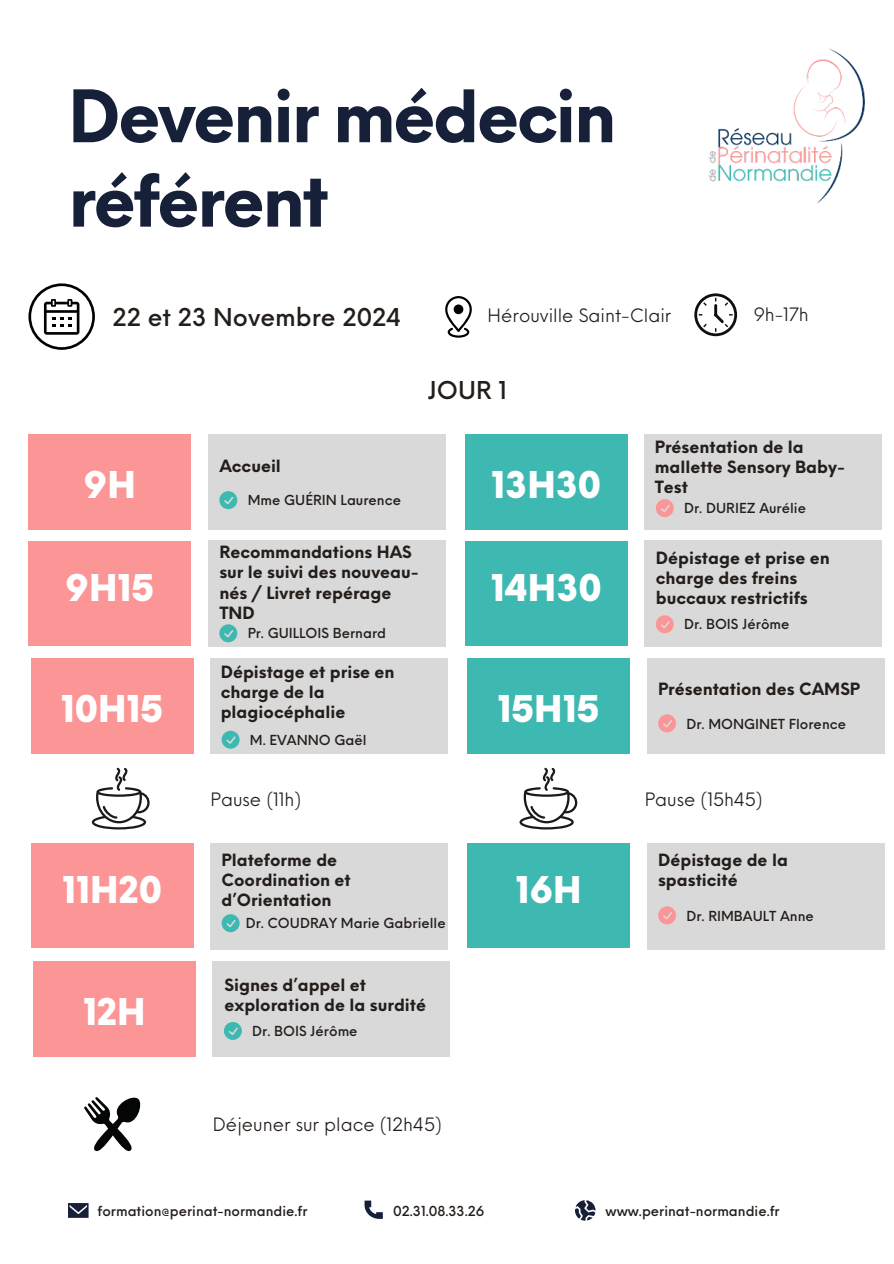
<style>
.page{position:relative;width:894px;height:1264px;background:#fff}
.page>*{position:absolute;margin:0;border:0;box-sizing:border-box;transform-origin:0 0}
.t1{font:700 70.5px/84.3px "Neue Einstellung";letter-spacing:-.04em;color:#162038}
.t2{font:900 36px "Neue Einstellung";color:#fff}
.t3{font:500 24px "Neue Einstellung";color:#241e1b}
.t4{font:18px "Neue Einstellung";color:#241e1b}
.t5{font:700 16.5px/20.2px "Neue Einstellung";color:#241e1b}
.t6{font:500 13.5px "Neue Einstellung";color:#241e1b}
</style>
<div class="page">
<svg style="left:68px;top:1203px;width:20px;height:14px"></svg>
<svg style="left:364px;top:1200px;width:18px;height:18px"></svg>
<svg style="left:575px;top:1200px;width:20px;height:20px"></svg>
<img style="left:708px;top:48px;width:155px;height:156px">
<svg style="left:28px;top:283px;width:67px;height:67px"></svg>
<svg style="left:445px;top:296px;width:27px;height:42px"></svg>
<svg style="left:453px;top:304px;width:10px;height:10px"></svg>
<div style="left:208px;top:435px;width:237px;height:95px;background:#d9d9d9"></div>
<div style="left:208px;top:540px;width:237px;height:106px;background:#d9d9d9"></div>
<div style="left:28px;top:435px;width:163px;height:95px;background:#fc9696"></div>
<div style="left:28px;top:541px;width:163px;height:104px;background:#fc9696"></div>
<svg style="left:219px;top:491px;width:18px;height:18px"></svg>
<svg style="left:219px;top:624px;width:18px;height:18px"></svg>
<div style="left:210px;top:658px;width:237px;height:95px;background:#d9d9d9"></div>
<div style="left:210px;top:843px;width:237px;height:106px;background:#d9d9d9"></div>
<div style="left:31px;top:658px;width:162px;height:95px;background:#fc9696"></div>
<div style="left:31px;top:843px;width:162px;height:104px;background:#fc9696"></div>
<svg style="left:221px;top:730px;width:18px;height:18px"></svg>
<svg style="left:221px;top:914px;width:18px;height:18px"></svg>
<div style="left:213px;top:961px;width:237px;height:95px;background:#d9d9d9"></div>
<div style="left:33px;top:961px;width:163px;height:95px;background:#fc9696"></div>
<svg style="left:224px;top:1022px;width:18px;height:17px"></svg>
<svg style="left:92px;top:767px;width:58px;height:62px"></svg>
<svg style="left:84px;top:1097px;width:56px;height:54px"></svg>
<div style="left:644px;top:435px;width:237px;height:95px;background:#d9d9d9"></div>
<div style="left:644px;top:540px;width:237px;height:106px;background:#d9d9d9"></div>
<div style="left:464px;top:435px;width:163px;height:95px;background:#3eb9b2"></div>
<div style="left:464px;top:541px;width:163px;height:104px;background:#3eb9b2"></div>
<svg style="left:656px;top:499px;width:17px;height:18px"></svg>
<svg style="left:655px;top:615px;width:18px;height:18px"></svg>
<div style="left:646px;top:658px;width:237px;height:95px;background:#d9d9d9"></div>
<div style="left:646px;top:843px;width:237px;height:106px;background:#d9d9d9"></div>
<div style="left:467px;top:658px;width:162px;height:95px;background:#3eb9b2"></div>
<div style="left:467px;top:843px;width:163px;height:104px;background:#3eb9b2"></div>
<svg style="left:658px;top:714px;width:18px;height:18px"></svg>
<svg style="left:658px;top:906px;width:18px;height:18px"></svg>
<svg style="left:519px;top:767px;width:59px;height:62px"></svg>
<svg style="left:694px;top:293px;width:42px;height:43px"></svg>
<h1 class="t1" style="left:68px;top:67px;width:550px">Devenir médecin référent</h1>
<h3 class="t3" style="left:112px;top:296px;width:290px">22 et 23 Novembre 2024</h3>
<p class="t4" style="left:487px;top:299px;width:185px">Hérouville Saint-Clair</p>
<h3 class="t3" style="left:427px;top:368px;width:81px">JOUR 1</h3>
<p class="t4" style="left:753px;top:298px;width:57px">9h-17h</p>
<h2 class="t2" style="left:84px;top:452px;width:54px">9H</h2>
<p class="t5" style="left:219px;top:454px;width:63px">Accueil</p>
<p class="t6" style="left:247px;top:488px;width:155px">Mme GUÉRIN Laurence</p>
<h2 class="t2" style="left:491px;top:452px;width:111px">13H30</h2>
<p class="t5" style="left:654px;top:435px;width:192px">Présentation de la mallette Sensory Baby-<br>Test</p>
<p class="t6" style="left:684px;top:496px;width:123px">Dr. DURIEZ Aurélie</p>
<h2 class="t2" style="left:65px;top:554px;width:91px">9H15</h2>
<p class="t5" style="left:219px;top:540px;width:201px">Recommandations HAS sur le suivi des nouveau&shy;nés / Livret repérage<br>TND</p>
<p class="t6" style="left:247px;top:621px;width:140px">Pr. GUILLOIS Bernard</p>
<h2 class="t2" style="left:490px;top:554px;width:113px">14H30</h2>
<p class="t5" style="left:655px;top:545px;width:175px">Dépistage et prise en charge des freins buccaux restrictifs</p>
<p class="t6" style="left:684px;top:612px;width:107px">Dr. BOIS Jérôme</p>
<h2 class="t2" style="left:61px;top:675px;width:104px">10H15</h2>
<p class="t5" style="left:221px;top:660px;width:175px">Dépistage et prise en charge de la plagiocéphalie</p>
<h2 class="t2" style="left:497px;top:675px;width:104px">15H15</h2>
<p class="t5" style="left:658px;top:677px;width:203px">Présentation des CAMSP</p>
<p class="t6" style="left:686px;top:711px;width:161px">Dr. MONGINET Florence</p>
<p class="t6" style="left:250px;top:728px;width:118px">M. EVANNO Gaël</p>
<p class="t4" style="left:210px;top:783px;width:92px">Pause (11h)</p>
<p class="t4" style="left:644px;top:783px;width:119px">Pause (15h45)</p>
<h2 class="t2" style="left:62px;top:856px;width:101px">11H20</h2>
<p class="t5" style="left:221px;top:848px;width:131px">Plateforme de<br>Coordination et d’Orientation</p>
<h2 class="t2" style="left:515px;top:856px;width:68px">16H</h2>
<p class="t5" style="left:658px;top:848px;width:131px">Dépistage de la spasticité</p>
<p class="t6" style="left:245px;top:911px;width:201px">Dr. COUDRAY Marie Gabrielle</p>
<p class="t6" style="left:686px;top:903px;width:129px">Dr. RIMBAULT Anne</p>
<h2 class="t2" style="left:83px;top:978px;width:64px">12H</h2>
<p class="t5" style="left:224px;top:972px;width:203px">Signes d’appel et exploration de la surdité</p>
<p class="t6" style="left:252px;top:1019px;width:107px">Dr. BOIS Jérôme</p>
<p class="t4" style="left:213px;top:1108px;width:230px">Déjeuner sur place (12h45)</p>
<p class="t6" style="left:98px;top:1198px;width:211px">formation@perinat-normandie.fr</p>
<p class="t6" style="left:393px;top:1198px;width:93px">02.31.08.33.26</p>
<p class="t6" style="left:605px;top:1198px;width:175px">www.perinat-normandie.fr</p>
</div>
